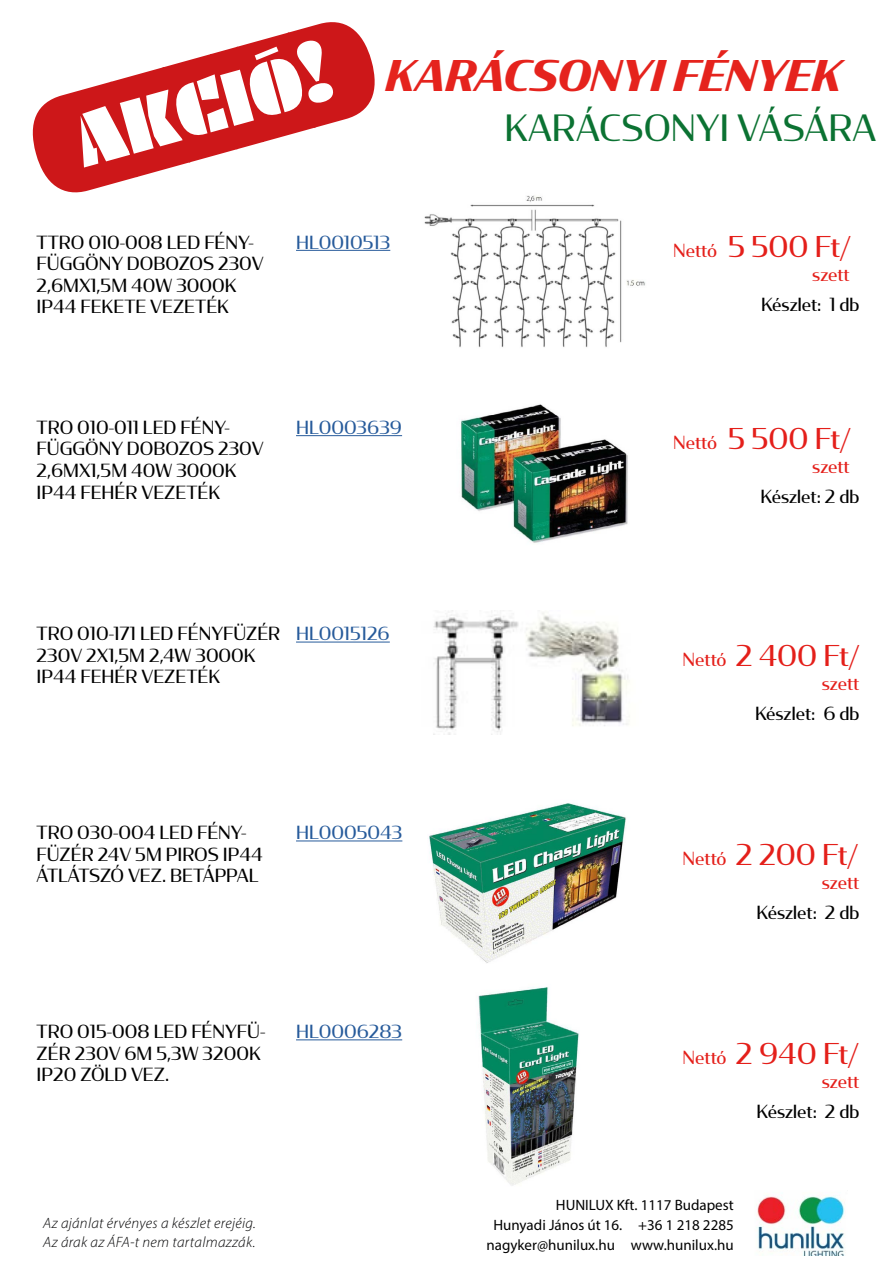
<style>
.page{position:relative;width:893px;height:1263px;background:#fff}
.page>*{position:absolute;margin:0;border:0;box-sizing:border-box;transform-origin:0 0}
.t1{font:87px "Plakato Stencil Pro";color:#cd1719}
.t2{font:italic 700 42px "Condor";color:#e5231d}
.t3{font:36px "Condor";color:#0b7232}
.t4{font:28.5px "Condor";color:#e41f1a}
.t5{font:18px/21.6px "Condor";color:#000}
.t6{font:18px "Condor";color:#275b9b}
.t7{font:18px "Condor";letter-spacing:-.005em;color:#e41f1a}
.t8{font:15px/19.5px "Myriad Pro";color:#000;text-align:right}
.t9{font:italic 300 15px/19.5px "Myriad Pro";letter-spacing:.02em;color:#020203}
.s1{font-size:18px}
</style>
<div class="page">
<img style="left:757px;top:1195px;width:88px;height:61px">
<hr style="left:296px;top:250px;width:94px;height:1px;background:#275b9b">
<img style="left:424px;top:195px;width:221px;height:153px">
<hr style="left:296px;top:435px;width:106px;height:1px;background:#275b9b">
<img style="left:461px;top:404px;width:167px;height:139px">
<hr style="left:296px;top:642px;width:94px;height:1px;background:#275b9b">
<img style="left:433px;top:610px;width:197px;height:124px">
<hr style="left:296px;top:840px;width:106px;height:1px;background:#275b9b">
<img style="left:429px;top:803px;width:197px;height:160px">
<hr style="left:296px;top:1039px;width:106px;height:1px;background:#275b9b">
<img style="left:478px;top:987px;width:101px;height:199px">
<h1 class="t1" style="left:19px;top:106px;width:358px;rotate:-15deg">AKCIÓ!</h1>
<h2 class="t2" style="left:387px;top:47px;width:458px">KARÁCSONYI FÉNYEK</h2>
<h3 class="t3" style="left:504px;top:105px;width:373px">KARÁCSONYI VÁSÁRA</h3>
<p class="t5" style="left:37px;top:231px;width:229px">TTRO 010-008 LED FÉNY-<br>FÜGGÖNY DOBOZOS 230V<br>2,6MX1,5M 40W 3000K<br>IP44 FEKETE VEZETÉK</p>
<p class="t6" style="left:296px;top:230px;width:96px">HL0010513</p>
<h3 class="t4" style="left:673px;top:228px;width:179px"><span class="s1">Nettó</span> 5 500 Ft/</h3>
<p class="t7" style="left:812px;top:262px;width:39px">szett</p>
<p class="t5" style="left:761px;top:293px;width:100px">Készlet: 1 db</p>
<p class="t5" style="left:37px;top:416px;width:229px">TRO 010-011 LED FÉNY-<br>FÜGGÖNY DOBOZOS 230V<br>2,6MX1,5M 40W 3000K<br>IP44 FEHÉR VEZETÉK</p>
<p class="t6" style="left:296px;top:416px;width:108px">HL0003639</p>
<h3 class="t4" style="left:673px;top:420px;width:179px"><span class="s1">Nettó</span> 5 500 Ft/</h3>
<p class="t7" style="left:812px;top:455px;width:39px">szett</p>
<p class="t5" style="left:761px;top:485px;width:100px">Készlet: 2 db</p>
<p class="t5" style="left:37px;top:622px;width:245px">TRO 010-171 LED FÉNYFÜZÉR<br>230V 2X1,5M 2,4W 3000K<br>IP44 FEHÉR VEZETÉK</p>
<p class="t6" style="left:296px;top:622px;width:95px">HL0015126</p>
<p class="t5" style="left:37px;top:821px;width:228px">TRO 030-004 LED FÉNY-<br>FÜZÉR 24V 5M PIROS IP44<br>ÁTLÁTSZÓ VEZ. BETÁPPAL</p>
<p class="t6" style="left:296px;top:821px;width:108px">HL0005043</p>
<p class="t5" style="left:37px;top:1020px;width:230px">TRO 015-008 LED FÉNYFÜ-<br>ZÉR 230V 6M 5,3W 3200K<br>IP20 ZÖLD VEZ.</p>
<p class="t6" style="left:296px;top:1020px;width:108px">HL0006283</p>
<p class="t9" style="left:43px;top:1213px;width:214px">Az ajánlat érvényes a készlet erejéig.<br>Az árak az ÁFA-t nem tartalmazzák.</p>
<h3 class="t4" style="left:683px;top:638px;width:178px"><span class="s1">Nettó</span> 2 400 Ft/</h3>
<p class="t7" style="left:822px;top:672px;width:39px">szett</p>
<p class="t5" style="left:755px;top:702px;width:106px">Készlet: 6 db</p>
<h3 class="t4" style="left:683px;top:837px;width:177px"><span class="s1">Nettó</span> 2 200 Ft/</h3>
<p class="t7" style="left:822px;top:871px;width:39px">szett</p>
<p class="t5" style="left:757px;top:901px;width:104px">Készlet: 2 db</p>
<h3 class="t4" style="left:683px;top:1035px;width:178px"><span class="s1">Nettó</span> 2 940 Ft/</h3>
<p class="t7" style="left:822px;top:1070px;width:39px">szett</p>
<p class="t5" style="left:757px;top:1100px;width:104px">Készlet: 2 db</p>
<p class="t8" style="left:487px;top:1195px;width:249px">HUNILUX Kft. 1117 Budapest<br>Hunyadi János út 16. +36 1 218 2285 nagyker@hunilux.hu www.hunilux.hu</p>
</div>
